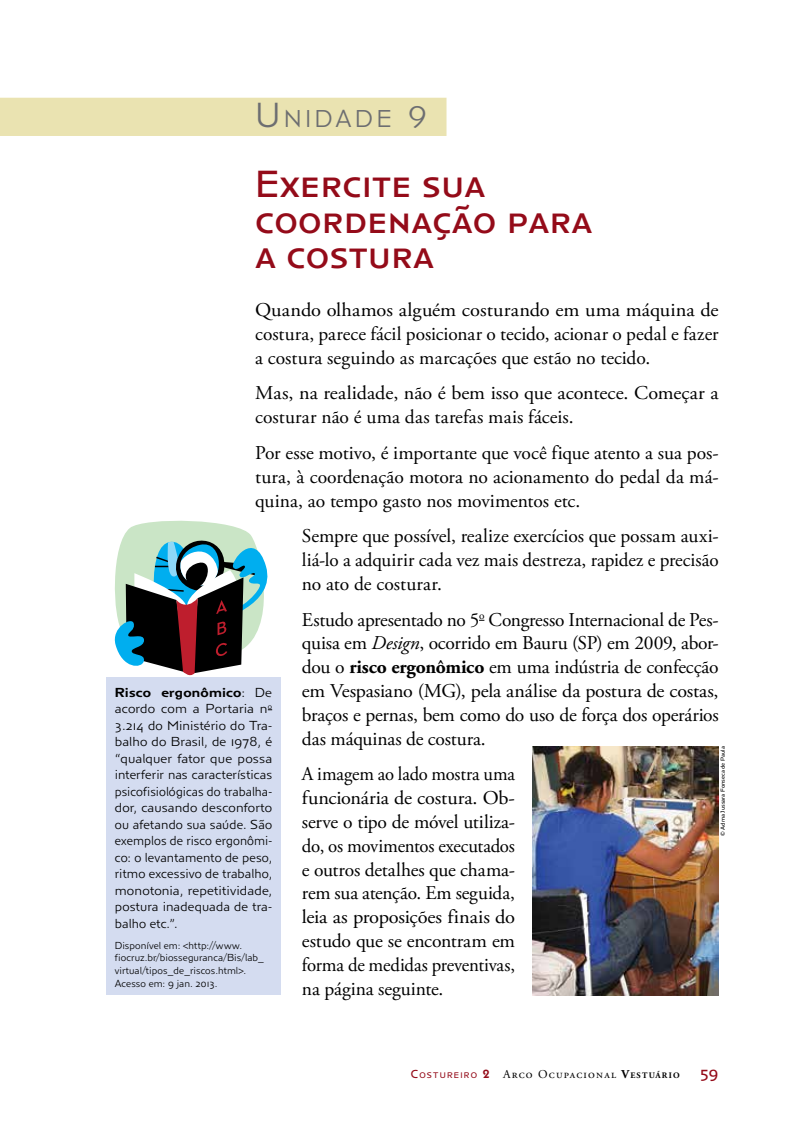
<style>
.page{position:relative;width:808px;height:1127px;background:#fff}
.page>*{position:absolute;margin:0;border:0;box-sizing:border-box;transform-origin:0 0}
.t1{font:39px/35.7px "Anisette Petite Caps";color:#940b19}
.t2{font:300 25.2px "Anisette Petite";letter-spacing:.125em;color:#6d6e71}
.t3{font:19.5px/23.9px "Adobe Garamond Pro";letter-spacing:-.01em;color:#000;text-align:justify}
.t4{font:19.5px/23.9px "Adobe Garamond Pro";letter-spacing:-.01em;color:#000;text-align:justify;scale:.95 1}
.t5{font:19.5px/23.9px "Adobe Garamond Pro";letter-spacing:-.01em;color:#000;text-align:justify;scale:1.05 1}
.t6{font:300 13.5px/16.5px "Anisette Petite";letter-spacing:.01em;color:#000;text-align:justify;scale:1.05 1}
.t7{font:13.5px "Anisette Petite Demi";letter-spacing:.015em;color:#000;scale:1.05 1}
.t8{font:12px "Adobe Garamond Pro";letter-spacing:.1em;color:#000}
.t9{font:300 10.5px/12.6px "Anisette Petite";letter-spacing:.005em;color:#000}
.t10{font:6px "Anisette Petite";color:#000}
.s1{font-size:36px}
.s2{font-family:"ITC Kabel Std";font-weight:400;font-size:30px}
.s3{font-style:italic}
.s4{font-weight:700}
.s5{font-family:"Anisette Petite";font-weight:300}
.s6{font-family:"Anisette Petite Caps";color:#940b19}
.s7{font-family:"Anisette Petite Caps";font-size:8.4px;color:#940b19}
.s8{font-family:"ITC Kabel Std";font-weight:600;color:#940b19}
.s9{font-weight:700;font-size:8.4px}
.s10{font-family:"Anisette Petite";font-size:16.5px;color:#940b19}
</style>
<div class="page">
<div style="left:0;top:98px;width:446px;height:38px;background:#eae3b1"></div>
<div style="left:106px;top:677px;width:175px;height:318px;background:#d4dcf0"></div>
<svg style="left:114px;top:520px;width:154px;height:156px"></svg>
<img style="left:532px;top:746px;width:187px;height:249px">
<p class="t2" style="left:255px;top:104px;width:173px"><span class="s1">U</span> NIDADE <span class="s2">9</span></p>
<h1 class="t1" style="left:255px;top:166px;width:339px">Exercite sua coordenação para a costura</h1>
<p class="t5" style="left:255px;top:299px;width:443px">Quando olhamos alguém costurando em uma máquina de costura, parece fácil posicionar o tecido, acionar o pedal e fazer a costura seguindo as marcações que estão no tecido.</p>
<p class="t3" style="left:255px;top:382px;width:465px">Mas, na realidade, não é bem isso que acontece. Começar a costurar não é uma das tarefas mais fáceis.</p>
<p class="t3" style="left:255px;top:441px;width:465px">Por esse motivo, é importante que você fique atento a sua pos&shy;tura, à coordenação motora no acionamento do pedal da má&shy;quina, ao tempo gasto nos movimentos etc.</p>
<p class="t3" style="left:302px;top:525px;width:418px">Sempre que possível, realize exercícios que possam auxi&shy;liá-lo a adquirir cada vez mais destreza, rapidez e precisão no ato de costurar.</p>
<p class="t3" style="left:302px;top:608px;width:418px">Estudo apresentado no 5<sup>o</sup> Congresso Internacional de Pes&shy;quisa em <span class="s3">Design</span>, ocorrido em Bauru (SP) em 2009, abor&shy;dou o <span class="s4">risco ergonômico</span> em uma indústria de confecção em Vespasiano (MG), pela análise da postura de costas, braços e pernas, bem como do uso de força dos operários das máquinas de costura.</p>
<p class="t4" style="left:302px;top:763px;width:226px">A imagem ao lado mostra uma funcionária de costura. Ob&shy;serve o tipo de móvel utiliza&shy;do, os movimentos executados e outros detalhes que chama&shy;rem sua atenção. Em seguida, leia as proposições finais do estudo que se encontram em forma de medidas preventivas, na página seguinte.</p>
<p class="t7" style="left:115px;top:684px;width:151px">Risco ergonômico<span class="s5">: De</span></p>
<p class="t6" style="left:115px;top:700px;width:151px">acordo com a Portaria n<sup>o </sup>3.214 do Ministério do Tra&shy;balho do Brasil, de 1978, é “qualquer fator que possa interferir nas características psicofisiológicas do trabalha&shy;dor, causando desconforto ou afetando sua saúde. São exemplos de risco ergonômi&shy;co: o levantamento de peso, ritmo excessivo de trabalho, monotonia, repetitividade, postura inadequada de tra&shy;balho etc.”.</p>
<p class="t9" style="left:115px;top:939px;width:150px">Disponível em: &lt;http://www. fiocruz.br/biosseguranca/Bis/lab_ virtual/tipos_de_riscos.html&gt;.<br>Acesso em: 9 jan. 2013.</p>
<p class="t10" style="left:719px;top:836px;width:91px;rotate:-90deg">© Adma Jussara Fonseca de Paula</p>
<p class="t8" style="left:411px;top:1067px;width:309px"><span class="s6">C</span><span class="s7">OSTUREIRO</span> <span class="s8">2</span> Arco Ocupacional <span class="s4">V</span><span class="s9">ESTUÁRIO</span> <span class="s10">59</span></p>
</div>
